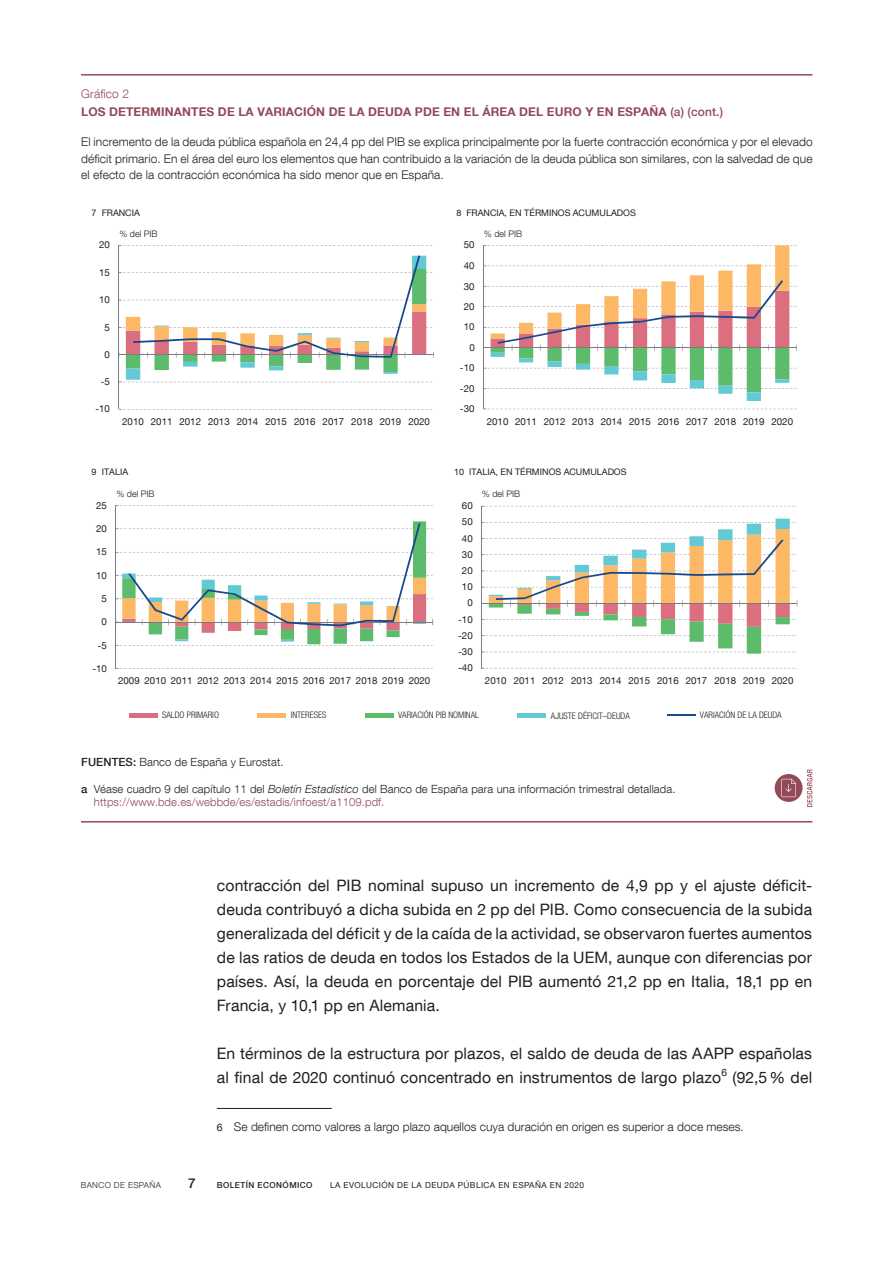
<style>
.page{position:relative;width:893px;height:1263px;background:#fff}
.page>*{position:absolute;margin:0;border:0;box-sizing:border-box;transform-origin:0 0}
.Texto_artículo{font:15.75px/24px "Bd E Neue Helvetica";letter-spacing:.01em;color:#231f20;text-align:justify}
.t1{font:500 13.5px "Bd E Neue Helvetica";color:#231f20}
.Citas_1_texto{font:300 12px/16.5px "Bd E Neue Helvetica";color:#231f20;text-align:justify}
.t2{font:700 12px "Bd E Neue Helvetica";letter-spacing:.01em;color:#944957}
.t3{font:300 12px "Bd E Neue Helvetica";letter-spacing:.01em;color:#944957}
.t4{font:300 11.25px/13.5px "Bd E Neue Helvetica";letter-spacing:.01em;color:#231f20}
.t5{font:9.75px "Bd E Neue Helvetica";color:#231f20}
.t6{font:300 condensed 9px "Bd E Neue Helvetica";color:#231f20}
.t7{font:9px "Bd E Neue Helvetica";color:#231f20}
.t8{font:300 9px "Bd E Neue Helvetica";letter-spacing:.005em;color:#231f20}
.t9{font:8.25px "Bd E Neue Helvetica";letter-spacing:.05em;color:#231f20}
.t10{font:500 8.25px "Bd E Neue Helvetica";letter-spacing:.05em;color:#231f20}
.t11{font:300 8.25px "Bd E Neue Helvetica";letter-spacing:.05em;color:#231f20}
.s1{font-weight:500}
.s2{font-style:italic}
.s3{color:#944957}
.s4{font-weight:400;font-size:10.5px}
</style>
<div class="page">
<hr style="left:217px;top:1108px;width:115px;height:1px;background:#231f20">
<hr style="left:81px;top:74px;width:731px;height:2px;background:#944957">
<svg style="left:807px;top:769px;width:5px;height:38px"></svg>
<div style="left:775px;top:774px;width:28px;height:28px;background:#944957;border-radius:50%"></div>
<svg style="left:781px;top:779px;width:15px;height:18px"></svg>
<hr style="left:81px;top:821px;width:731px;height:1px;background:#944957">
<svg style="left:123px;top:245px;width:309px;height:165px"></svg>
<hr style="left:119px;top:245px;width:1px;height:164px;background:#7b7c82">
<hr style="left:119px;top:354px;width:315px;height:1px;background:#7b7c82">
<svg style="left:119px;top:255px;width:307px;height:128px"></svg>
<svg style="left:120px;top:505px;width:313px;height:164px"></svg>
<hr style="left:116px;top:505px;width:1px;height:164px;background:#7b7c82">
<hr style="left:116px;top:622px;width:317px;height:1px;background:#7b7c82">
<svg style="left:116px;top:521px;width:310px;height:125px"></svg>
<svg style="left:484px;top:245px;width:313px;height:164px"></svg>
<hr style="left:483px;top:245px;width:1px;height:164px;background:#7b7c82">
<hr style="left:484px;top:347px;width:313px;height:1px;background:#7b7c82">
<svg style="left:484px;top:245px;width:305px;height:156px"></svg>
<svg style="left:482px;top:506px;width:315px;height:162px"></svg>
<hr style="left:481px;top:506px;width:1px;height:162px;background:#7b7c82">
<hr style="left:482px;top:603px;width:315px;height:1px;background:#7b7c82">
<svg style="left:482px;top:519px;width:308px;height:135px"></svg>
<hr style="left:129px;top:713px;width:29px;height:4px;background:#db6f7f">
<hr style="left:257px;top:713px;width:29px;height:4px;background:#fcb864">
<hr style="left:365px;top:713px;width:29px;height:4px;background:#5cbc6b">
<hr style="left:518px;top:713px;width:28px;height:4px;background:#63c9d4">
<hr style="left:667px;top:714px;width:28px;height:2px;background:#17498c">
<p class="t3" style="left:81px;top:87px;width:49px">Gráfico 2</p>
<p class="t2" style="left:81px;top:104px;width:643px">LOS DETERMINANTES DE LA VARIACIÓN DE LA DEUDA PDE EN EL ÁREA DEL EURO Y EN ESPAÑA <span class="s1">(a) (cont.)</span></p>
<p class="Citas_1_texto" style="left:81px;top:134px;width:733px">El incremento de la deuda pública española en 24,4 pp del PIB se explica principalmente por la fuerte contracción económica y por el elevado déficit primario. En el área del euro los elementos que han contribuido a la variación de la deuda pública son similares, con la salvedad de que el efecto de la contracción económica ha sido menor que en España.</p>
<p class="t7" style="left:92px;top:207px;width:50px">7 FRANCIA</p>
<p class="t8" style="left:119px;top:228px;width:40px">% del PIB</p>
<p class="t5" style="left:99px;top:239px;width:12px">20</p>
<p class="t5" style="left:99px;top:266px;width:12px">15</p>
<p class="t5" style="left:99px;top:294px;width:12px">10</p>
<p class="t5" style="left:105px;top:321px;width:7px">5</p>
<p class="t5" style="left:105px;top:348px;width:7px">0</p>
<p class="t5" style="left:101px;top:376px;width:11px">-5</p>
<p class="t5" style="left:95px;top:403px;width:16px">-10</p>
<p class="t5" style="left:122px;top:415px;width:309px">2010 2011 2012 2013 2014 2015 2016 2017 2018 2019 2020</p>
<p class="t7" style="left:92px;top:466px;width:38px">9 ITALIA</p>
<p class="t8" style="left:116px;top:488px;width:40px">% del PIB</p>
<p class="t5" style="left:96px;top:499px;width:12px">25</p>
<p class="t5" style="left:96px;top:523px;width:12px">20</p>
<p class="t5" style="left:96px;top:546px;width:12px">15</p>
<p class="t5" style="left:96px;top:569px;width:12px">10</p>
<p class="t5" style="left:102px;top:592px;width:7px">5</p>
<p class="t5" style="left:102px;top:616px;width:7px">0</p>
<p class="t5" style="left:98px;top:639px;width:11px">-5</p>
<p class="t5" style="left:92px;top:662px;width:16px">-10</p>
<p class="t5" style="left:118px;top:675px;width:314px">2009 2010 2011 2012 2013 2014 2015 2016 2017 2018 2019 2020</p>
<p class="t7" style="left:456px;top:207px;width:181px">8 FRANCIA, EN TÉRMINOS ACUMULADOS</p>
<p class="t8" style="left:484px;top:228px;width:40px">% del PIB</p>
<p class="t5" style="left:464px;top:239px;width:12px">50</p>
<p class="t5" style="left:464px;top:259px;width:12px">40</p>
<p class="t5" style="left:464px;top:280px;width:12px">30</p>
<p class="t5" style="left:464px;top:300px;width:12px">20</p>
<p class="t5" style="left:464px;top:321px;width:12px">10</p>
<p class="t5" style="left:469px;top:341px;width:7px">0</p>
<p class="t5" style="left:460px;top:362px;width:16px">-10</p>
<p class="t5" style="left:460px;top:382px;width:16px">-20</p>
<p class="t5" style="left:460px;top:403px;width:16px">-30</p>
<p class="t5" style="left:487px;top:415px;width:308px">2010 2011 2012 2013 2014 2015 2016 2017 2018 2019 2020</p>
<p class="t7" style="left:454px;top:466px;width:174px">10 ITALIA, EN TÉRMINOS ACUMULADOS</p>
<p class="t8" style="left:482px;top:488px;width:40px">% del PIB</p>
<p class="t5" style="left:462px;top:500px;width:12px">60</p>
<p class="t5" style="left:462px;top:516px;width:12px">50</p>
<p class="t5" style="left:462px;top:532px;width:12px">40</p>
<p class="t5" style="left:462px;top:548px;width:12px">30</p>
<p class="t5" style="left:462px;top:565px;width:12px">20</p>
<p class="t5" style="left:462px;top:581px;width:12px">10</p>
<p class="t5" style="left:467px;top:597px;width:7px">0</p>
<p class="t5" style="left:458px;top:613px;width:16px">-10</p>
<p class="t5" style="left:458px;top:629px;width:16px">-20</p>
<p class="t5" style="left:458px;top:646px;width:16px">-30</p>
<p class="t5" style="left:458px;top:662px;width:16px">-40</p>
<p class="t5" style="left:485px;top:674px;width:310px">2010 2011 2012 2013 2014 2015 2016 2017 2018 2019 2020</p>
<p class="t6" style="left:162px;top:710px;width:59px">SALDO PRIMARIO</p>
<p class="t6" style="left:291px;top:710px;width:37px">INTERESES</p>
<p class="t6" style="left:398px;top:710px;width:83px">VARIACIÓN PIB NOMINAL</p>
<p class="t6" style="left:551px;top:710px;width:80px">AJUSTE DÉFICIT–DEUDA</p>
<p class="t6" style="left:700px;top:710px;width:83px">VARIACIÓN DE LA DEUDA</p>
<p class="t4" style="left:81px;top:755px;width:204px"><span class="s1">FUENTES:</span> Banco de España y Eurostat.</p>
<p class="t4" style="left:94px;top:782px;width:583px;text-indent:-13px"><span class="s1">a</span> Véase cuadro 9 del capítulo 11 del <span class="s2">Boletín Estadístico</span> del Banco de España para una información trimestral detallada. <span class="s3">https://www.bde.es/webbde/es/estadis/infoest/a1109.pdf.</span></p>
<p class="Texto_artículo" style="left:217px;top:873px;width:597px">contracción del PIB nominal supuso un incremento de 4,9 pp y el ajuste déficit&shy;deuda contribuyó a dicha subida en 2 pp del PIB. Como consecuencia de la subida generalizada del déficit y de la caída de la actividad, se observaron fuertes aumentos de las ratios de deuda en todos los Estados de la UEM, aunque con diferencias por países. Así, la deuda en porcentaje del PIB aumentó 21,2 pp en Italia, 18,1 pp en Francia, y 10,1 pp en Alemania.</p>
<p class="Texto_artículo" style="left:217px;top:1041px;width:597px">En términos de la estructura por plazos, el saldo de deuda de las AAPP españolas al final de 2020 continuó concentrado en instrumentos de largo plazo<sup>6</sup> (92,5% del</p>
<p class="Citas_1_texto" style="left:217px;top:1118px;width:528px"><span class="s4">6</span> Se definen como valores a largo plazo aquellos cuya duración en origen es superior a doce meses.</p>
<p class="t11" style="left:81px;top:1180px;width:82px">BANCO DE ESPAÑA</p>
<p class="t1" style="left:188px;top:1175px;width:9px">7</p>
<p class="t10" style="left:217px;top:1180px;width:97px">BOLETÍN ECONÓMICO</p>
<p class="t9" style="left:330px;top:1180px;width:255px">LA EVOLUCIÓN DE LA DEUDA PÚBLICA EN ESPAÑA EN 2020</p>
</div>
